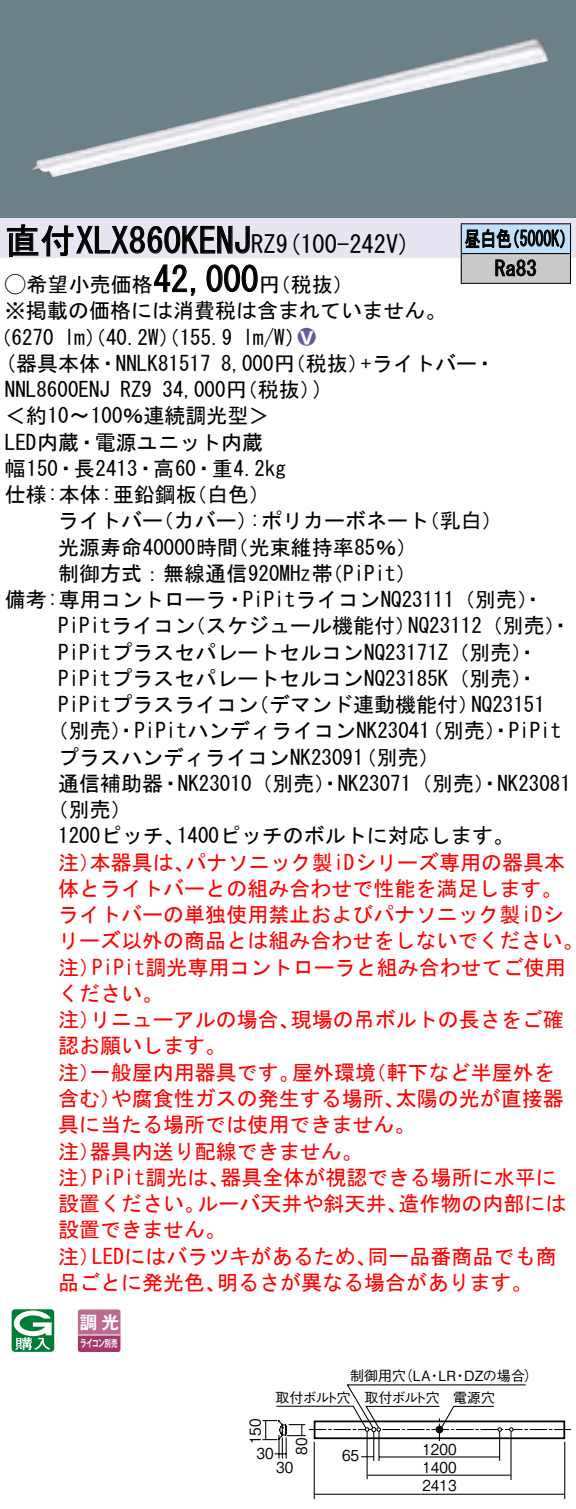
<style>
.page{position:relative;width:576px;height:1509px;background:#fff}
.page>*{position:absolute;margin:0;border:0;box-sizing:border-box;transform-origin:0 0}
.t1{font:35px "MS Gothic";color:#000}
.t2{font:24.5px "MS Gothic";color:#000}
.t3{font:21px/26.2px "MS Gothic";color:#000}
.t4{font:21px/26.2px "MS Gothic";color:#f00}
.t5{font:21px/29.8px "MS Gothic";color:#000;scale:.75 1}
.t6{font:21px "Ford Classification 1";color:#635aa0}
.t7{font:17.5px "Gothic MB101 Pro De Bold 90 pv RKSJ H";color:#fff}
.t8{font:15.05px "Gothic BBB Pro Medium 90 pv RKSJ H";color:#000;scale:.9 1}
.t9{font:14px "Gothic BBB Pro Medium 90 pv RKSJ H";letter-spacing:-.01em;color:#000}
.t10{font:10.15px "Gothic MB101 Pro De Bold 90 pv RKSJ H";letter-spacing:-.05em;color:#fff;scale:.65 1}
.s1{font-size:24.5px}
.s2{font-family:"Ford Classification 1"}
.s3{color:#fff}
</style>
<div class="page">
<div style="left:0;top:0;width:575px;height:218px;background:#6c8087"></div>
<img style="left:31px;top:38px;width:517px;height:139px">
<div style="left:0;top:218px;width:575px;height:40px;background:#e6e5f2"></div>
<svg style="left:6px;top:224px;width:244px;height:33px"></svg>
<svg style="left:154px;top:264px;width:42px;height:32px"></svg>
<svg style="left:206px;top:264px;width:52px;height:29px"></svg>
<svg style="left:12px;top:1309px;width:42px;height:43px"></svg>
<svg style="left:78px;top:1309px;width:42px;height:43px;background:#b55984"></svg>
<hr style="left:78px;top:1334px;width:42px;height:1px;background:#fff">
<div style="left:461px;top:224px;width:109px;height:30px;background:#c1e1fa"></div>
<div style="left:461px;top:254px;width:109px;height:29px;background:#cacaca"></div>
<hr style="left:460px;top:223px;width:110px;height:1px;background:#000">
<hr style="left:569px;top:224px;width:2px;height:29px;background:#000">
<hr style="left:460px;top:253px;width:110px;height:1px;background:#000">
<hr style="left:569px;top:254px;width:2px;height:29px;background:#000">
<hr style="left:460px;top:283px;width:110px;height:1px;background:#000">
<svg style="left:460px;top:224px;width:104px;height:59px"></svg>
<hr style="left:378px;top:1431px;width:1px;height:30px;background:#000">
<hr style="left:373px;top:1431px;width:1px;height:30px;background:#000">
<hr style="left:499px;top:1429px;width:1px;height:31px;background:#000">
<hr style="left:366px;top:1431px;width:1px;height:48px;background:#000">
<hr style="left:313px;top:1441px;width:2px;height:58px;background:#000">
<hr style="left:564px;top:1441px;width:1px;height:58px;background:#000">
<hr style="left:367px;top:1474px;width:143px;height:1px;background:#000">
<hr style="left:314px;top:1493px;width:250px;height:2px;background:#000">
<hr style="left:510px;top:1431px;width:1px;height:49px;background:#000">
<svg style="left:262px;top:1384px;width:308px;height:74px"></svg>
<h1 class="t1" style="left:5px;top:223px;width:272px">直付XLX860KENJ<span class="s1">RZ</span></h1>
<p class="t3" style="left:259px;top:271px;width:96px">（円税抜(</p>
<p class="t2" style="left:276px;top:232px;width:136px">(9 100-242 (V</p>
<h1 class="t1" style="left:153px;top:262px;width:106px">42,000</h1>
<p class="t3" style="left:5px;top:271px;width:442px"><span class="s2">A</span>希望小売価格<br>※掲載の価格には消費税は含まれていません。</p>
<p class="t6" style="left:298px;top:326px;width:19px">2<span class="s3">8</span></p>
<p class="t3" style="left:243px;top:324px;width:64px">l m (W/</p>
<p class="t3" style="left:-9px;top:324px;width:65px">（6270</p>
<p class="t3" style="left:64px;top:324px;width:169px">lm）（40.2 ）（W 155.9</p>
<p class="t5" style="left:494px;top:224px;width:57px;text-indent:-30px">昼白色<br>Ra83</p>
<p class="t5" style="left:504px;top:224px;width:96px">（5000 (K</p>
<p class="t3" style="left:5px;top:350px;width:207px">(器具本体・NNLK81517</p>
<p class="t3" style="left:361px;top:350px;width:136px">+ライトバー・</p>
<p class="t3" style="left:221px;top:350px;width:149px">8,000 （円税抜）</p>
<p class="t3" style="left:162px;top:376px;width:160px">34,000 （円税抜(</p>
<p class="t3" style="left:313px;top:376px;width:12px">(</p>
<p class="t3" style="left:5px;top:376px;width:106px">NNL8600ENJ</p>
<p class="t3" style="left:5px;top:403px;width:266px">＜約10〜100％連続調光型&lt;</p>
<p class="t3" style="left:5px;top:429px;width:259px">LED内蔵・電源ユニット内蔵</p>
<p class="t3" style="left:5px;top:455px;width:282px">幅150・長2413・高60・重4.2kg</p>
<p class="t3" style="left:186px;top:481px;width:86px">（白色(</p>
<p class="t3" style="left:120px;top:376px;width:33px">RZ9</p>
<p class="t3" style="left:5px;top:481px;width:193px">仕様:本体:亜鉛鋼板</p>
<p class="t3" style="left:58px;top:508px;width:106px">ライトバー</p>
<p class="t3" style="left:153px;top:508px;width:106px">（カバー）</p>
<p class="t3" style="left:250px;top:508px;width:181px">:ポリカーボネート</p>
<p class="t3" style="left:418px;top:508px;width:85px">（乳白(</p>
<p class="t3" style="left:58px;top:534px;width:181px">光源寿命40000時間</p>
<p class="t3" style="left:227px;top:534px;width:191px">（光束維持率85％(</p>
<p class="t3" style="left:58px;top:560px;width:276px">制御方式：無線通信920MHz帯</p>
<p class="t3" style="left:5px;top:586px;width:540px">備考:専用コントローラ・PiPitライコンNQ23111（別売・(</p>
<p class="t3" style="left:408px;top:613px;width:164px">NQ23112（別売・(</p>
<p class="t3" style="left:322px;top:560px;width:96px">（PiPit(</p>
<p class="t3" style="left:185px;top:613px;width:232px">（スケジュール機能付）</p>
<p class="t3" style="left:58px;top:613px;width:139px">PiPitライコン</p>
<p class="t3" style="left:58px;top:639px;width:481px">PiPitプラスセパレートセルコンNQ23171 （Z 別売・(</p>
<p class="t3" style="left:58px;top:665px;width:481px">PiPitプラスセパレートセルコンNQ23185 （K 別売・(</p>
<p class="t3" style="left:471px;top:691px;width:75px">NQ23151</p>
<p class="t3" style="left:58px;top:691px;width:202px">PiPitプラスライコン</p>
<p class="t3" style="left:248px;top:691px;width:232px">（デマンド連動機能付）</p>
<p class="t3" style="left:355px;top:718px;width:85px;text-indent:-308px">（別売）・PiPitハンディライコンNK23041（別売(</p>
<p class="t3" style="left:58px;top:744px;width:307px">プラスハンディライコンNK23091</p>
<p class="t3" style="left:422px;top:718px;width:141px">（別売）・PiPit</p>
<p class="t3" style="left:48px;top:770px;width:117px;text-indent:10px">通信補助器（別売(</p>
<p class="t3" style="left:178px;top:770px;width:164px">NK23010（別売）・</p>
<p class="t3" style="left:337px;top:770px;width:164px">NK23071（別売）・</p>
<p class="t3" style="left:497px;top:770px;width:75px">NK23081</p>
<p class="t3" style="left:160px;top:770px;width:22px">・</p>
<p class="t3" style="left:177px;top:823px;width:338px">1400ピッチのボルトに対応します。</p>
<p class="t3" style="left:58px;top:823px;width:128px">1200ピッチ、</p>
<p class="t4" style="left:185px;top:849px;width:381px">パナソニック製iDシリーズ専用の器具本</p>
<p class="t4" style="left:58px;top:849px;width:43px">注）</p>
<p class="t4" style="left:58px;top:875px;width:505px">体とライトバーとの組み合わせで性能を満足します。</p>
<p class="t4" style="left:58px;top:901px;width:507px">ライトバーの単独使用禁止およびパナソニック製iDシ</p>
<p class="t4" style="left:58px;top:928px;width:526px">リーズ以外の商品とは組み合わせをしないでください。</p>
<p class="t4" style="left:92px;top:954px;width:475px">PiPit調光専用コントローラと組み合わせてご使用</p>
<p class="t4" style="left:90px;top:849px;width:106px">本器具は、</p>
<p class="t4" style="left:58px;top:954px;width:106px">注）<br>ください。</p>
<p class="t4" style="left:290px;top:1006px;width:275px">現場の吊ボルトの長さをご確</p>
<p class="t4" style="left:58px;top:1006px;width:169px">注）<br>認お願いします。</p>
<p class="t4" style="left:90px;top:1006px;width:211px">リニューアルの場合、</p>
<p class="t4" style="left:90px;top:1059px;width:211px">一般屋内用器具です。</p>
<p class="t4" style="left:292px;top:1059px;width:85px">屋外環境</p>
<p class="t4" style="left:365px;top:1059px;width:190px">（軒下など半屋外を</p>
<p class="t4" style="left:58px;top:1059px;width:43px">注）</p>
<p class="t4" style="left:111px;top:1085px;width:295px">や腐食性ガスの発生する場所、</p>
<p class="t4" style="left:395px;top:1085px;width:170px">太陽の光が直接器</p>
<p class="t4" style="left:58px;top:1085px;width:64px">含む）</p>
<p class="t4" style="left:58px;top:1111px;width:358px">具に当たる場所では使用できません。</p>
<p class="t4" style="left:90px;top:1138px;width:274px">器具内送り配線できません。</p>
<p class="t4" style="left:58px;top:1138px;width:43px">注）</p>
<p class="t4" style="left:220px;top:1164px;width:337px">器具全体が視認できる場所に水平に</p>
<p class="t4" style="left:58px;top:1164px;width:43px">注）</p>
<p class="t4" style="left:92px;top:1164px;width:139px">PiPit調光は、</p>
<p class="t4" style="left:197px;top:1190px;width:211px">ルーバ天井や斜天井、</p>
<p class="t4" style="left:398px;top:1190px;width:170px">造作物の内部には</p>
<p class="t4" style="left:58px;top:1190px;width:169px">設置ください。設置できません。</p>
<p class="t4" style="left:92px;top:1243px;width:286px">LEDにはバラツキがあるため、</p>
<p class="t4" style="left:367px;top:1243px;width:190px">同一品番商品でも商</p>
<p class="t4" style="left:58px;top:1243px;width:43px">注）</p>
<p class="t4" style="left:58px;top:1269px;width:169px">品ごとに発光色、</p>
<p class="t4" style="left:217px;top:1269px;width:317px">明るさが異なる場合があります。</p>
<p class="t7" style="left:80px;top:1307px;width:41px">調光</p>
<p class="t10" style="left:80px;top:1335px;width:59px">ライコン別売</p>
<p class="t9" style="left:399px;top:1364px;width:33px">（LA</p>
<p class="t9" style="left:464px;top:1364px;width:75px">DZの場合(</p>
<p class="t9" style="left:350px;top:1364px;width:57px">制御用穴</p>
<p class="t9" style="left:438px;top:1364px;width:19px">LR</p>
<p class="t9" style="left:427px;top:1364px;width:15px">・</p>
<p class="t9" style="left:453px;top:1364px;width:15px">・</p>
<p class="t9" style="left:275px;top:1386px;width:77px">取付ボルト穴</p>
<p class="t9" style="left:364px;top:1386px;width:77px">取付ボルト穴</p>
<p class="t9" style="left:453px;top:1386px;width:43px">電源穴</p>
<p class="t8" style="left:243px;top:1444px;width:30px;rotate:-90deg">150</p>
<p class="t8" style="left:256px;top:1441px;width:20px">30</p>
<p class="t8" style="left:289px;top:1455px;width:20px;rotate:-90deg">80</p>
<p class="t8" style="left:276px;top:1455px;width:20px">30</p>
<p class="t8" style="left:342px;top:1443px;width:20px">65</p>
<p class="t8" style="left:422px;top:1437px;width:39px">1200</p>
<p class="t8" style="left:422px;top:1473px;width:39px">2413</p>
<p class="t8" style="left:422px;top:1455px;width:39px">1400</p>
</div>
